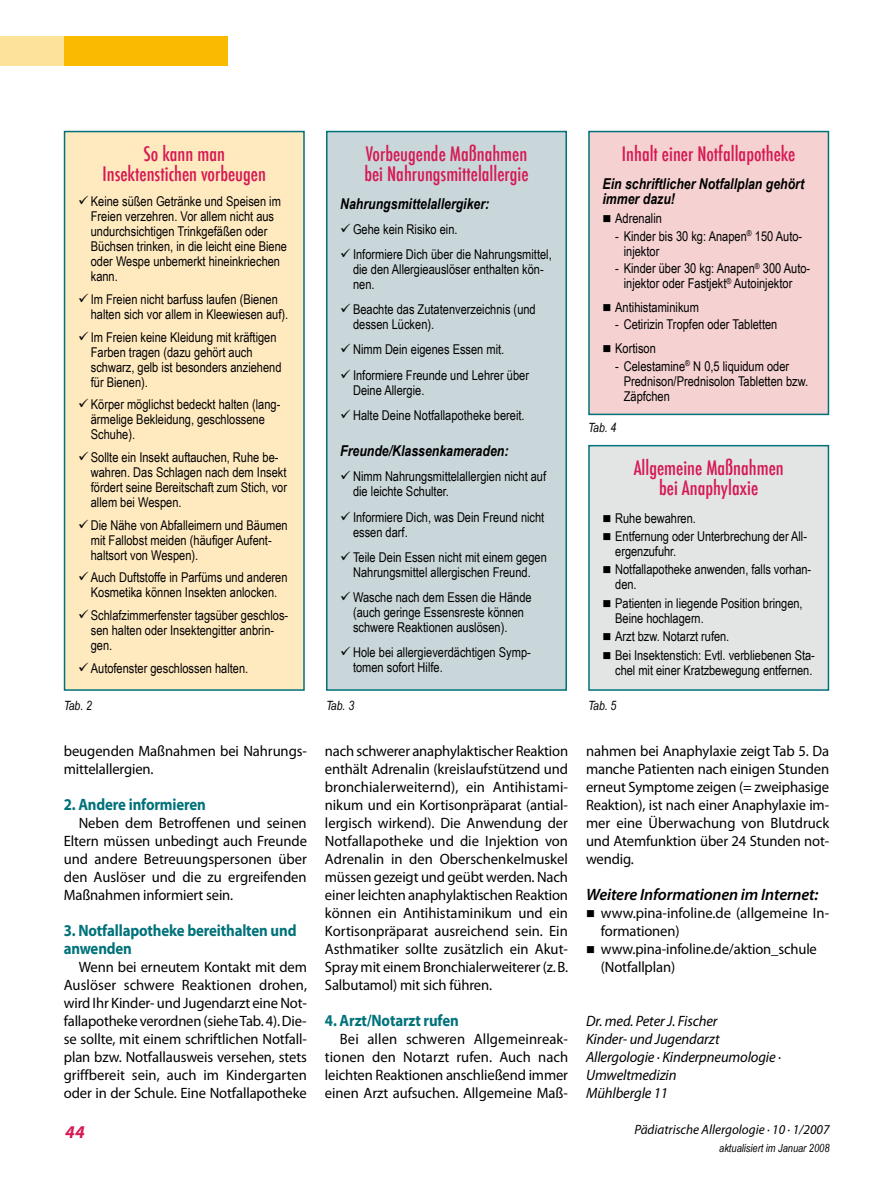
<style>
.page{position:relative;width:893px;height:1191px;background:#fff}
.page>*{position:absolute;margin:0;border:0;box-sizing:border-box;transform-origin:0 0}
.t1{font:500 condensed 19.5px/19.5px "Futura";color:#d51954;text-align:center}
.t2{font:italic 700 18px "Myriad Pro";color:#d51954}
.t3{font:700 16.5px/18px "Myriad Pro";letter-spacing:-.01em;color:#00727a;scale:.9 1}
.t4{font:italic 600 16.5px "Myriad Pro";letter-spacing:-.01em;color:#000}
.t5{font:15px/18px "Myriad Pro";letter-spacing:-.01em;color:#000;text-align:justify}
.t6{font:italic 15px/18px "Myriad Pro";letter-spacing:-.01em;color:#000}
.t7{font:italic 700 15px/15px "Arial Narrow";color:#000}
.t8{font:13.5px/15px "Arial Narrow";color:#000}
.t9{font:italic 13.5px "Myriad Pro";color:#000}
.t10{font:italic 12.75px "Arial Narrow";letter-spacing:-.055em;color:#000}
.t11{font:italic 11.25px "Arial Narrow";color:#000}
</style>
<div class="page">
<div style="left:0;top:36px;width:228px;height:29px;background:#faba00"></div>
<div style="left:65px;top:131px;width:239px;height:559px;background:#ffeac0"></div>
<div style="left:64px;top:131px;width:241px;height:560px;border:2px solid #00727a"></div>
<div style="left:327px;top:131px;width:239px;height:559px;background:#cad7da"></div>
<div style="left:326px;top:131px;width:241px;height:560px;border:2px solid #00727a"></div>
<div style="left:589px;top:131px;width:239px;height:283px;background:#f5d1d1"></div>
<div style="left:588px;top:131px;width:241px;height:284px;border:2px solid #00727a"></div>
<div style="left:589px;top:446px;width:239px;height:244px;background:#e3e4e4"></div>
<div style="left:588px;top:445px;width:241px;height:246px;border:2px solid #00727a"></div>
<div style="left:0;top:36px;width:64px;height:30px;background:#fde399"></div>
<h1 class="t1" style="left:103px;top:144px;width:165px">So kann man<br>Insektenstichen vorbeugen</h1>
<p class="t8" style="left:91px;top:194px;width:198px">Keine süßen Getränke und Speisen im<br>Freien verzehren. Vor allem nicht aus undurchsichtigen Trinkgefäßen oder<br>Büchsen trinken, in die leicht eine Biene oder Wespe unbemerkt hineinkriechen kann.</p>
<p class="t8" style="left:91px;top:292px;width:199px">Im Freien nicht barfuss laufen (Bienen halten sich vor allem in Kleewiesen auf).</p>
<p class="t8" style="left:91px;top:329px;width:192px">Im Freien keine Kleidung mit kräftigen<br>Farben tragen (dazu gehört auch schwarz, gelb ist besonders anziehend für Bienen).</p>
<p class="t8" style="left:91px;top:397px;width:191px">Körper möglichst bedeckt halten (lang&shy;ärmelige Bekleidung, geschlossene<br>Schuhe).</p>
<p class="t8" style="left:91px;top:450px;width:198px">Sollte ein Insekt auftauchen, Ruhe be&shy;wahren. Das Schlagen nach dem Insekt fördert seine Bereitschaft zum Stich, vor allem bei Wespen.</p>
<p class="t8" style="left:91px;top:517px;width:198px">Die Nähe von Abfalleimern und Bäumen mit Fallobst meiden (häufiger Aufent&shy;haltsort von Wespen).</p>
<p class="t8" style="left:91px;top:570px;width:198px">Auch Duftstoffe in Parfüms und anderen<br>Kosmetika können Insekten anlocken.</p>
<p class="t8" style="left:91px;top:608px;width:199px">Schlafzimmerfenster tagsüber geschlos&shy;sen halten oder Insektengitter anbrin&shy;gen.</p>
<p class="t8" style="left:91px;top:660px;width:159px">Autofenster geschlossen halten.</p>
<p class="t10" style="left:64px;top:698px;width:30px">Tab. 2</p>
<p class="t5" style="left:64px;top:742px;width:245px">beugenden Maßnahmen bei Nahrungs&shy;mittelallergien.</p>
<p class="t3" style="left:64px;top:795px;width:159px">2. Andere informieren</p>
<p class="t5" style="left:64px;top:814px;width:245px;text-indent:15px">Neben dem Betroffenen und seinen Eltern müssen unbedingt auch Freunde und andere Betreuungspersonen über den Auslöser und die zu ergreifenden Maßnahmen informiert sein.</p>
<p class="t3" style="left:64px;top:921px;width:260px">3. Notfallapotheke bereithalten und anwenden</p>
<p class="t5" style="left:64px;top:958px;width:245px;text-indent:15px">Wenn bei erneutem Kontakt mit dem Auslöser schwere Reaktionen drohen, wird Ihr Kinder- und Jugendarzt eine Not&shy;fallapotheke verordnen (siehe Tab. 4). Die&shy;se sollte, mit einem schriftlichen Notfall&shy;plan bzw. Notfallausweis versehen, stets griffbereit sein, auch im Kindergarten oder in der Schule. Eine Notfallapotheke</p>
<h1 class="t1" style="left:364px;top:144px;width:166px;text-align:left">Vorbeugende Maßnahmen bei Nahrungsmittelallergie</h1>
<p class="t7" style="left:340px;top:196px;width:151px">Nahrungsmittelallergiker:</p>
<p class="t8" style="left:353px;top:216px;width:200px;line-height:25.2px">Gehe kein Risiko ein.<br>Informiere Dich über die Nahrungsmittel,</p>
<p class="t8" style="left:353px;top:262px;width:192px">die den Allergieauslöser enthalten kön&shy;nen.</p>
<p class="t8" style="left:353px;top:302px;width:184px">Beachte das Zutatenverzeichnis (und dessen Lücken).</p>
<p class="t8" style="left:353px;top:337px;width:177px;line-height:25.2px">Nimm Dein eigenes Essen mit.<br>Informiere Freunde und Lehrer über</p>
<p class="t8" style="left:353px;top:377px;width:173px;line-height:25.2px">Deine Allergie.<br>Halte Deine Notfallapotheke bereit.</p>
<p class="t7" style="left:340px;top:443px;width:170px">Freunde/Klassenkameraden:</p>
<p class="t8" style="left:353px;top:469px;width:195px">Nimm Nahrungsmittelallergien nicht auf die leichte Schulter.</p>
<p class="t8" style="left:353px;top:509px;width:193px">Informiere Dich, was Dein Freund nicht essen darf.</p>
<p class="t8" style="left:353px;top:549px;width:195px">Teile Dein Essen nicht mit einem gegen<br>Nahrungsmittel allergischen Freund.</p>
<p class="t8" style="left:353px;top:589px;width:180px">Wasche nach dem Essen die Hände (auch geringe Essensreste können schwere Reaktionen auslösen).</p>
<p class="t8" style="left:353px;top:645px;width:179px">Hole bei allergieverdächtigen Symp&shy;tomen sofort Hilfe.</p>
<p class="t10" style="left:326px;top:698px;width:30px">Tab. 3</p>
<p class="t5" style="left:325px;top:742px;width:245px">nach schwerer anaphylaktischer Reaktion enthält Adrenalin (kreislaufstützend und bronchialerweiternd), ein Antihistami&shy;nikum und ein Kortisonpräparat (antial&shy;lergisch wirkend). Die Anwendung der Notfall-apotheke und die Injektion von Adrenalin in den Oberschenkelmuskel müssen gezeigt und geübt werden. Nach einer leichten anaphylaktischen Reaktion können ein Antihistaminikum und ein Kortisonpräparat ausreichend sein. Ein Asthmatiker sollte zusätzlich ein Akut-Spray mit einem Bronchialerweiterer (z.B.<br>Salbutamol) mit sich führen.</p>
<p class="t3" style="left:325px;top:1011px;width:150px">4. Arzt/Notarzt rufen</p>
<p class="t5" style="left:325px;top:1030px;width:245px;text-indent:15px">Bei allen schweren Allgemeinreak&shy;tionen den Notarzt rufen. Auch nach leichten Reaktionen anschließend immer einen Arzt aufsuchen. Allgemeine Maß-</p>
<h1 class="t1" style="left:622px;top:144px;width:175px">Inhalt einer Notfallapotheke</h1>
<p class="t7" style="left:602px;top:176px;width:203px">Ein schriftlicher Notfallplan gehört immer dazu!</p>
<p class="t8" style="left:602px;top:211px;width:61px">■ Adrenalin</p>
<p class="t8" style="left:624px;top:228px;width:179px;text-indent:-9px">- Kinder bis 30 kg: Anapen<sup>®</sup> 150 Auto&shy;injektor</p>
<p class="t8" style="left:624px;top:261px;width:188px;text-indent:-8px">- Kinder über 30 kg: Anapen<sup>®</sup> 300 Auto&shy;injektor oder Fastjekt<sup>®</sup> Autoinjektor</p>
<p class="t8" style="left:602px;top:299px;width:98px">■ Antihistaminikum</p>
<p class="t8" style="left:615px;top:317px;width:164px">- Cetirizin Tropfen oder Tabletten</p>
<p class="t8" style="left:602px;top:341px;width:55px">■ Kortison</p>
<p class="t8" style="left:624px;top:358px;width:186px;text-indent:-9px">- Celestamine<sup>®</sup> N 0,5 liquidum oder<br>Prednison/Prednisolon Tabletten bzw.<br>Zäpfchen</p>
<p class="t10" style="left:588px;top:420px;width:30px">Tab. 4</p>
<h1 class="t1" style="left:634px;top:458px;width:152px">Allgemeine Maßnahmen bei Anaphylaxie</h1>
<p class="t8" style="left:602px;top:510px;width:95px">■ Ruhe bewahren.</p>
<p class="t8" style="left:615px;top:529px;width:193px;text-indent:-13px">■ Entfernung oder Unterbrechung der All&shy;ergenzufuhr.</p>
<p class="t8" style="left:615px;top:562px;width:198px;text-indent:-13px">■ Notfallapotheke anwenden, falls vorhan&shy;den.</p>
<p class="t8" style="left:615px;top:595px;width:189px;text-indent:-13px">■ Patienten in liegende Position bringen,<br>Beine hochlagern.</p>
<p class="t8" style="left:602px;top:629px;width:128px">■ Arzt bzw. Notarzt rufen.</p>
<p class="t8" style="left:602px;top:647px;width:214px;text-align:right">■ Bei Insektenstich: Evtl. verbliebenen Sta&shy;chel mit einer Kratzbewegung entfernen.</p>
<p class="t10" style="left:588px;top:698px;width:30px">Tab. 5</p>
<p class="t5" style="left:586px;top:742px;width:245px">nahmen bei Anaphylaxie zeigt Tab 5. Da manche Patienten nach einigen Stunden erneut Symptome zeigen (= zweiphasige Reaktion), ist nach einer Anaphylaxie im&shy;mer eine Überwachung von Blutdruck und Atemfunktion über 24 Stunden not&shy;wendig.</p>
<p class="t4" style="left:586px;top:884px;width:234px">Weitere Informationen im Internet:</p>
<p class="t5" style="left:601px;top:904px;width:230px;text-indent:-15px">■ www.pina-infoline.de (allgemeine In&shy;formationen)</p>
<p class="t5" style="left:601px;top:940px;width:218px;text-indent:-15px">■ www.pina-infoline.de/aktion_schule (Notfallplan)</p>
<p class="t6" style="left:586px;top:1012px;width:197px">Dr. med. Peter J. Fischer<br>Kinder- und Jugendarzt<br>Allergologie ∙ Kinderpneumologie ∙<br>Umweltmedizin<br>Mühlbergle 11</p>
<h2 class="t2" style="left:65px;top:1120px;width:21px">44</h2>
<p class="t9" style="left:634px;top:1121px;width:197px">Pädiatrische Allergologie ∙ 10 ∙ 1/2007</p>
<p class="t11" style="left:719px;top:1142px;width:112px">aktualisiert im Januar 2008</p>
</div>
